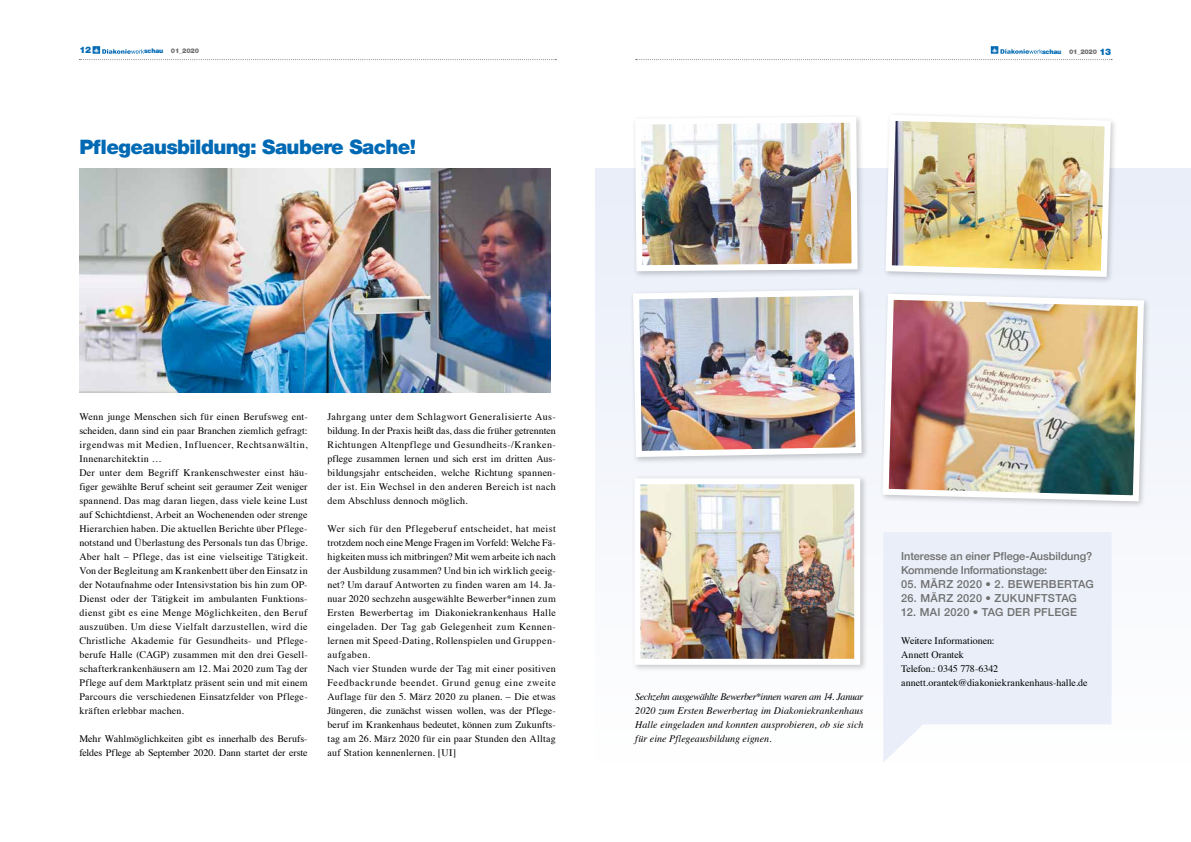
<style>
.page{position:relative;width:1191px;height:842px;background:#fff}
.page>*{position:absolute;margin:0;border:0;box-sizing:border-box;transform-origin:0 0}
.t1{font:900 20px "Helvetica Neue LT Pro";letter-spacing:-.03em;color:#0069b4}
.t2{font:500 11px/14px "Helvetica Neue";color:#6f6f6e}
.t3{font:500 11px "Helvetica Neue";letter-spacing:.025em;color:#6f6f6e}
.t4{font:500 11px "Helvetica Neue";letter-spacing:.02em;color:#6f6f6e}
.t5{font:10px/14px "Times";letter-spacing:.02em;color:#000}
.t6{font:10px/14px "Times";letter-spacing:-.005em;color:#000}
.t7{font:italic 10px/14px "Times";letter-spacing:.005em;color:#000;text-align:justify}
.t8{font:900 9px "Helvetica Neue LT Pro";color:#0069b4}
.t9{font:900 6.5px "Helvetica Neue LT Pro";letter-spacing:-.03em;color:#6f6f6e}
.s1{color:#0069b4}
.s2{font-size:9px;color:#0069b4}
</style>
<div class="page">
<svg style="left:79px;top:46px;width:477px;height:14px"></svg>
<svg style="left:635px;top:46px;width:477px;height:14px"></svg>
<div style="left:595px;top:168px;width:596px;height:595px;background:#f6f8fc"></div>
<img style="left:79px;top:168px;width:471px;height:224px">
<div style="left:631px;top:113px;width:234px;height:166px;background:#000;opacity:.21"></div>
<img style="left:632px;top:114px;width:228px;height:160px">
<div style="left:882px;top:112px;width:236px;height:172px;background:#000;opacity:.21"></div>
<img style="left:882px;top:112px;width:231px;height:168px">
<img style="left:882px;top:291px;width:265px;height:213px">
<div style="left:629px;top:286px;width:240px;height:178px;background:#000;opacity:.21"></div>
<img style="left:630px;top:286px;width:234px;height:174px">
<svg style="left:884px;top:533px;width:227px;height:228px;fill:#e9eef9"></svg>
<div style="left:631px;top:475px;width:236px;height:197px;background:#000;opacity:.21"></div>
<img style="left:641px;top:485px;width:212px;height:173px">
<div style="left:634px;top:478px;width:226px;height:187px;border:6px solid #fff"></div>
<p class="t8" style="left:79px;top:45px;width:13px">12</p>
<p class="t9" style="left:144px;top:47px;width:56px"><span class="s1">schau</span> 01_2020</p>
<p class="t9" style="left:1042px;top:47px;width:70px"><span class="s1">schau</span> 01_2020 <span class="s2">13</span></p>
<h1 class="t1" style="left:79px;top:135px;width:338px">Pflegeausbildung: Saubere Sache!</h1>
<p class="t5" style="left:79px;top:409px;width:230px">Wenn junge Menschen sich für einen Berufsweg ent&shy;scheiden, dann sind ein paar Branchen ziemlich gefragt: irgendwas mit Medien, Influencer, Rechtsanwältin, Innenarchitektin …<br>Der unter dem Begriff Krankenschwester einst häu&shy;figer gewählte Beruf scheint seit geraumer Zeit weniger spannend. Das mag daran liegen, dass viele keine Lust auf Schichtdienst, Arbeit an Wochenenden oder strenge Hierarchien haben. Die aktuellen Berichte über Pflege&shy;notstand und Überlastung des Personals tun das Übrige.<br>Aber halt – Pflege, das ist eine vielseitige Tätigkeit.<br>Von der Begleitung am Krankenbett über den Einsatz in der Notaufnahme oder Intensivstation bis hin zum OP-Dienst oder der Tätigkeit im ambulanten Funktions&shy;dienst gibt es eine Menge Möglichkeiten, den Beruf auszuüben. Um diese Vielfalt darzustellen, wird die Christliche Akademie für Gesundheits- und Pflege&shy;berufe Halle (CAGP) zusammen mit den drei Gesell&shy;schafterkrankenhäusern am 12. Mai 2020 zum Tag der Pflege auf dem Marktplatz präsent sein und mit einem Parcours die verschiedenen Einsatzfelder von Pflege&shy;kräften erlebbar machen.</p>
<p class="t6" style="left:79px;top:731px;width:230px">Mehr Wahlmöglichkeiten gibt es innerhalb des Berufs&shy;feldes Pflege ab September 2020. Dann startet der erste</p>
<p class="t5" style="left:327px;top:409px;width:230px;text-align:justify">Jahrgang unter dem Schlagwort Generalisierte Aus&shy;bildung. In der Praxis heißt das, dass die früher getrennten Richtungen Altenpflege und Gesundheits-/Kranken&shy;pflege zusammen lernen und sich erst im dritten Aus&shy;bildungsjahr entscheiden, welche Richtung spannen&shy;der ist. Ein Wechsel in den anderen Bereich ist nach dem Abschluss dennoch möglich.</p>
<p class="t5" style="left:327px;top:521px;width:230px">Wer sich für den Pflegeberuf entscheidet, hat meist trotzdem noch eine Menge Fragen im Vorfeld: Welche Fä&shy;higkeiten muss ich mitbringen? Mit wem arbeite ich nach der Ausbildung zusammen? Und bin ich wirklich geeig&shy;net? Um darauf Antworten zu finden waren am 14. Ja&shy;nuar 2020 sechzehn ausgewählte Bewerber*innen zum Ersten Bewerbertag im Diakoniekrankenhaus Halle eingeladen. Der Tag gab Gelegenheit zum Kennen&shy;lernen mit Speed-Dating, Rollenspielen und Gruppen&shy;aufgaben.<br>Nach vier Stunden wurde der Tag mit einer positiven Feedbackrunde beendet. Grund genug eine zweite Auflage für den 5. März 2020 zu planen. – Die etwas Jüngeren, die zunächst wissen wollen, was der Pflege&shy;beruf im Krankenhaus bedeutet, können zum Zukunfts&shy;tag am 26. März 2020 für ein paar Stunden den Alltag auf Station kennenlernen. [UI]</p>
<p class="t7" style="left:635px;top:689px;width:230px">Sechzehn ausgewählte Bewerber*innen waren am 14. Januar 2020 zum Ersten Bewerbertag im Diakoniekrankenhaus Halle eingeladen und konnten ausprobieren, ob sie sich für eine Pflegeausbildung eignen.</p>
<p class="t2" style="left:901px;top:548px;width:192px">Interesse an einer Pflege-Ausbildung?<br>Kommende Informationstage:</p>
<p class="t3" style="left:901px;top:575px;width:194px">05. MÄRZ 2020 • 2. BEWERBERTAG</p>
<p class="t3" style="left:901px;top:589px;width:177px">26. MÄRZ 2020 • ZUKUNFTSTAG</p>
<p class="t4" style="left:901px;top:603px;width:177px">12. MAI 2020 • TAG DER PFLEGE</p>
<p class="t6" style="left:901px;top:633px;width:188px">Weitere Informationen:<br>Annett Orantek<br>Telefon.: 0345 778-6342 annett.orantek@diakoniekrankenhaus-halle.de</p>
</div>
